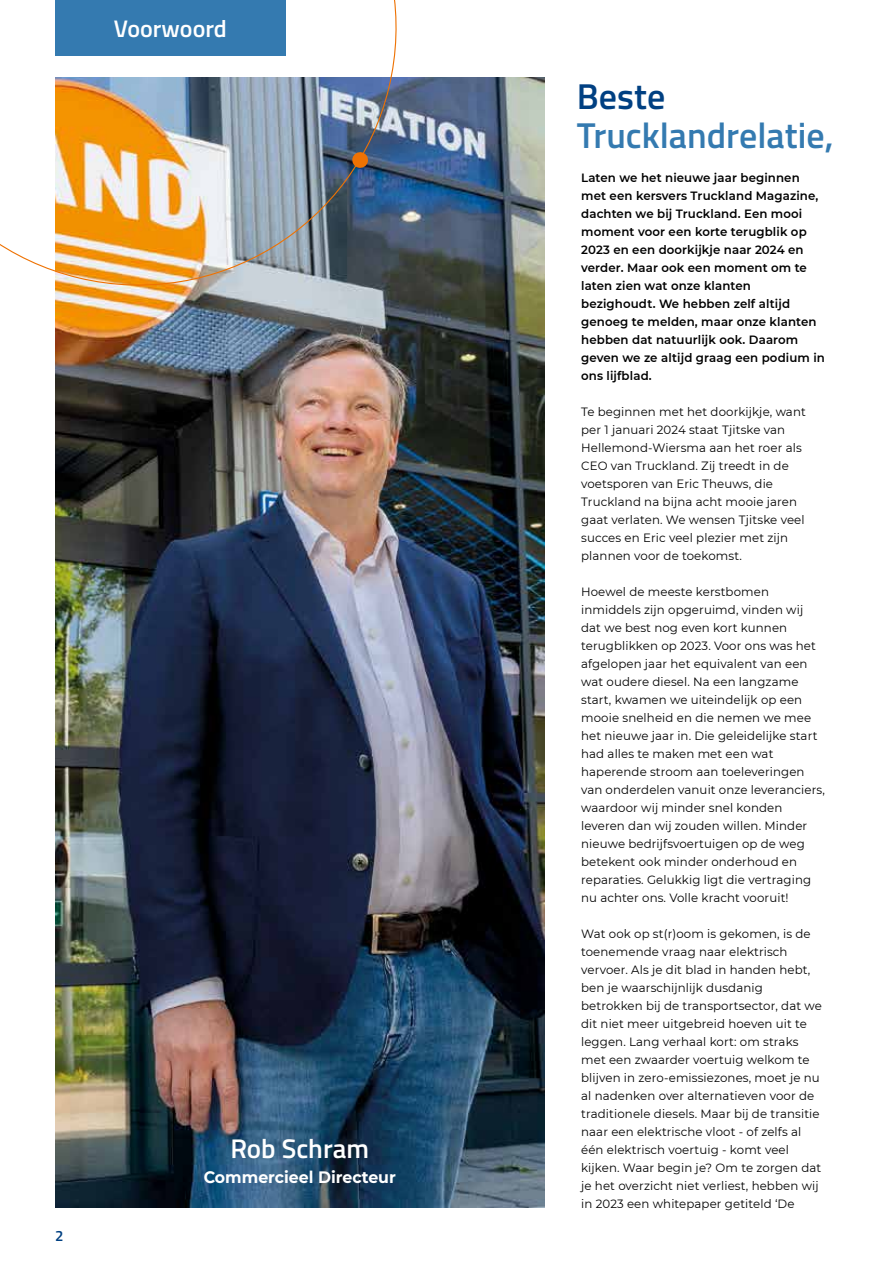
<style>
.page{position:relative;width:893px;height:1263px;background:#fff}
.page>*{position:absolute;margin:0;border:0;box-sizing:border-box;transform-origin:0 0}
.t1{font:600 36px "Titillium";color:#347ab0}
.t2{font:600 36px "Titillium";color:#004082}
.t3{font:600 27px "Titillium";color:#fff}
.t4{font:600 24px "Titillium";color:#fff}
.t5{font:700 16.5px "Montserrat";color:#fff;scale:.95 1}
.t6{font:600 15px "Titillium";color:#004082}
.t7{font:12px/18px "Montserrat";letter-spacing:.01em;color:#000}
.t8{font:600 12px/18px "Montserrat";letter-spacing:.01em;color:#000}
</style>
<div class="page">
<img style="left:55px;top:78px;width:489px;height:1130px">
<img style="left:0;top:0;width:422px;height:311px">
<svg style="left:351px;top:151px;width:18px;height:18px"></svg>
<div style="left:55px;top:0;width:231px;height:55px;background:#347ab0"></div>
<h3 class="t4" style="left:114px;top:10px;width:115px">Voorwoord</h3>
<p class="t6" style="left:55px;top:1224px;width:10px">2</p>
<h2 class="t3" style="left:230px;top:1128px;width:140px">Rob Schram</h2>
<h3 class="t5" style="left:204px;top:1165px;width:204px">Commercieel Directeur</h3>
<h1 class="t2" style="left:577px;top:69px;width:90px">Beste</h1>
<h1 class="t1" style="left:577px;top:108px;width:258px">Trucklandrelatie,</h1>
<p class="t8" style="left:581px;top:168px;width:245px">Laten we het nieuwe jaar beginnen met een kersvers Truckland Magazine, dachten we bij Truckland. Een mooi moment voor een korte terugblik op<br>2023 en een doorkijkje naar 2024 en verder. Maar ook een moment om te laten zien wat onze klanten bezighoudt. We hebben zelf altijd genoeg te melden, maar onze klanten hebben dat natuurlijk ook. Daarom geven we ze altijd graag een podium in ons lijfblad.</p>
<p class="t7" style="left:581px;top:402px;width:226px">Te beginnen met het doorkijkje, want per 1 januari 2024 staat Tjitske van Hellemond-Wiersma aan het roer als CEO van Truckland. Zij treedt in de voetsporen van Eric Theuws, die Truckland na bijna acht mooie jaren gaat verlaten. We wensen Tjitske veel succes en Eric veel plezier met zijn plannen voor de toekomst.</p>
<p class="t7" style="left:581px;top:582px;width:245px">Hoewel de meeste kerstbomen inmiddels zijn opgeruimd, vinden wij dat we best nog even kort kunnen terugblikken op 2023. Voor ons was het afgelopen jaar het equivalent van een wat oudere diesel. Na een langzame start, kwamen we uiteindelijk op een mooie snelheid en die nemen we mee het nieuwe jaar in. Die geleidelijke start had alles te maken met een wat haperende stroom aan toeleveringen van onderdelen vanuit onze leveranciers, waardoor wij minder snel konden leveren dan wij zouden willen. Minder nieuwe bedrijfsvoertuigen op de weg betekent ook minder onderhoud en reparaties. Gelukkig ligt die vertraging nu achter ons. Volle kracht vooruit!</p>
<p class="t7" style="left:581px;top:924px;width:242px">Wat ook op st(r)oom is gekomen, is de toenemende vraag naar elektrisch vervoer. Als je dit blad in handen hebt, ben je waarschijnlijk dusdanig betrokken bij de transportsector, dat we dit niet meer uitgebreid hoeven uit te leggen. Lang verhaal kort: om straks met een zwaarder voertuig welkom te blijven in zero-emissiezones, moet je nu al nadenken over alternatieven voor de traditionele diesels. Maar bij de transitie naar een elektrische vloot - of zelfs al één elektrisch voertuig - komt veel kijken. Waar begin je? Om te zorgen dat je het overzicht niet verliest, hebben wij in 2023 een whitepaper getiteld ‘De</p>
</div>
